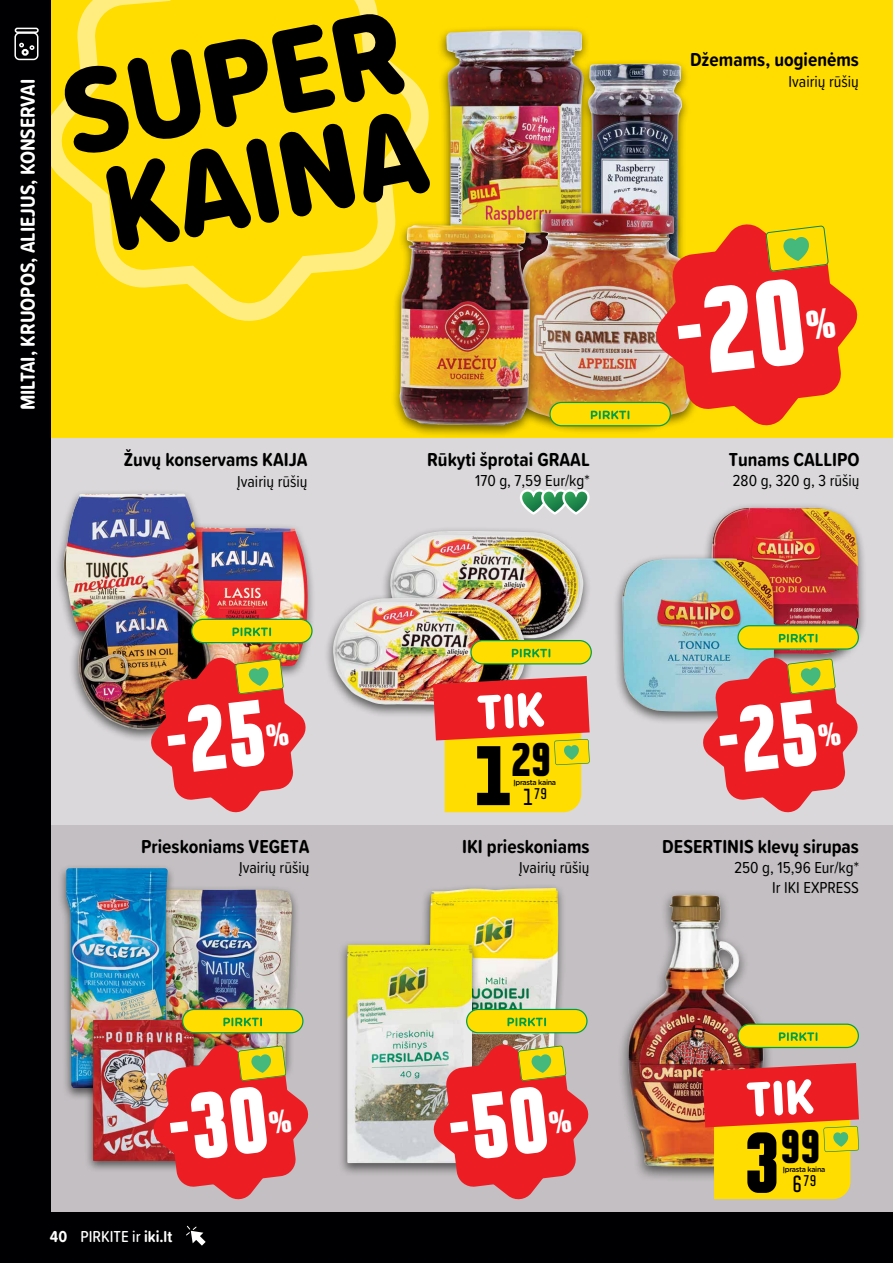
<style>
.page{position:relative;width:893px;height:1263px;background:#000002}
.page>*{position:absolute;margin:0;border:0;box-sizing:border-box;transform-origin:0 0}
.t1{font:900 condensed 77.1px "Politica";color:#000}
.t2{font:900 condensed 42.6px "Politica";color:#000}
.t3{font:700 condensed 21.3px "Politica";color:#000}
.t4{font:700 21px "Proxima Soft Cond";color:#fff}
.t5{font:700 19.5px "Proxima Soft Cond";color:#000}
.t6{font:16.5px/19.8px "Proxima Soft Cond";color:#000;text-align:right}
.t7{font:500 16.5px "Proxima Soft Cond";color:#fff}
.t8{font:700 condensed 14.1px "Politica";color:#000;scale:1.04 1}
.t9{font:500 7.5px "Gotham Rounded";letter-spacing:-.04em;color:#000;scale:.96 1}
.s1{font-weight:700}
</style>
<div class="page">
<div style="left:51px;top:0;width:842px;height:1212px;background:#c3bfc2"></div>
<div style="left:51px;top:0;width:842px;height:438px;background:#fd0"></div>
<svg style="left:51px;top:0;width:378px;height:321px"></svg>
<svg style="left:105px;top:113px;width:325px;height:138px"></svg>
<svg style="left:63px;top:12px;width:343px;height:141px"></svg>
<div style="left:14px;top:32px;width:24px;height:28px;border:2px solid #fff;border-radius:4px"></div>
<div style="left:15px;top:28px;width:24px;height:5px;border:2px solid #fff;border-radius:2px"></div>
<svg style="left:19px;top:43px;width:5px;height:4px"></svg>
<svg style="left:30px;top:45px;width:4px;height:5px"></svg>
<div style="left:22px;top:49px;width:7px;height:7px;border:2px solid #fff;border-radius:50%"></div>
<svg style="left:186px;top:1225px;width:20px;height:20px"></svg>
<div style="left:51px;top:438px;width:842px;height:387px;background:#dad8da"></div>
<div style="left:420px;top:883px;width:147px;height:240px;background:#000;opacity:.58"></div>
<img style="left:429px;top:888px;width:129px;height:154px">
<div style="left:338px;top:940px;width:143px;height:236px;background:#000;opacity:.58"></div>
<img style="left:347px;top:945px;width:125px;height:218px">
<div style="left:164px;top:522px;width:152px;height:157px;background:#000;opacity:.58"></div>
<img style="left:207px;top:527px;width:101px;height:129px">
<div style="left:54px;top:489px;width:153px;height:155px;background:#000;opacity:.58"></div>
<img style="left:64px;top:494px;width:135px;height:137px">
<div style="left:69px;top:592px;width:150px;height:150px;background:#000;opacity:.58"></div>
<img style="left:78px;top:597px;width:133px;height:132px">
<div style="left:381px;top:526px;width:211px;height:125px;background:#000;opacity:.58"></div>
<img style="left:389px;top:531px;width:194px;height:107px">
<div style="left:324px;top:593px;width:211px;height:125px;background:#000;opacity:.58"></div>
<img style="left:332px;top:598px;width:194px;height:108px">
<div style="left:702px;top:502px;width:165px;height:165px;background:#000;opacity:.58"></div>
<img style="left:712px;top:507px;width:147px;height:147px">
<div style="left:613px;top:553px;width:170px;height:171px;background:#000;opacity:.58"></div>
<img style="left:623px;top:558px;width:151px;height:153px">
<div style="left:155px;top:885px;width:145px;height:194px;background:#000;opacity:.58"></div>
<img style="left:175px;top:889px;width:117px;height:153px">
<div style="left:57px;top:864px;width:118px;height:237px;background:#000;opacity:.58"></div>
<img style="left:66px;top:868px;width:102px;height:220px">
<div style="left:84px;top:1015px;width:118px;height:159px;background:#000;opacity:.58"></div>
<img style="left:93px;top:1020px;width:101px;height:141px">
<svg style="left:520px;top:489px;width:70px;height:26px"></svg>
<svg style="left:433px;top:676px;width:157px;height:136px;background:#f1972f"></svg>
<div style="left:579px;top:59px;width:112px;height:271px;background:#000;opacity:.58"></div>
<img style="left:593px;top:64px;width:90px;height:144px">
<div style="left:617px;top:889px;width:156px;height:293px;background:#000;opacity:.58"></div>
<img style="left:628px;top:895px;width:135px;height:272px">
<svg style="left:702px;top:1063px;width:157px;height:136px;background:#ef9228"></svg>
<div style="left:437px;top:25px;width:156px;height:273px;background:#000;opacity:.58"></div>
<img style="left:446px;top:30px;width:138px;height:190px">
<div style="left:510px;top:208px;width:190px;height:227px;background:#000;opacity:.58"></div>
<img style="left:520px;top:213px;width:172px;height:209px">
<div style="left:391px;top:220px;width:147px;height:219px;background:#000;opacity:.58"></div>
<img style="left:400px;top:225px;width:130px;height:200px">
<div style="left:550px;top:402px;width:120px;height:24px;background:#fd0;border-radius:12px"></div>
<div style="left:549px;top:402px;width:122px;height:24px;border:1px solid #009f47;border-radius:12px"></div>
<svg style="left:591px;top:411px;width:38px;height:8px"></svg>
<div style="left:192px;top:619px;width:120px;height:24px;background:#fd0;border-radius:12px"></div>
<div style="left:191px;top:619px;width:122px;height:24px;border:1px solid #009f47;border-radius:12px"></div>
<svg style="left:233px;top:627px;width:38px;height:9px"></svg>
<div style="left:471px;top:641px;width:120px;height:23px;background:#fd0;border-radius:12px"></div>
<div style="left:470px;top:640px;width:122px;height:24px;border:1px solid #009f47;border-radius:12px"></div>
<svg style="left:512px;top:649px;width:38px;height:8px"></svg>
<div style="left:738px;top:626px;width:120px;height:23px;background:#fd0;border-radius:12px"></div>
<div style="left:737px;top:625px;width:122px;height:25px;border:1px solid #009f47;border-radius:12px"></div>
<svg style="left:779px;top:634px;width:38px;height:8px"></svg>
<div style="left:738px;top:1024px;width:120px;height:23px;background:#fd0;border-radius:12px"></div>
<div style="left:737px;top:1023px;width:122px;height:25px;border:1px solid #009f47;border-radius:12px"></div>
<svg style="left:779px;top:1032px;width:38px;height:9px"></svg>
<div style="left:467px;top:1009px;width:120px;height:24px;background:#fd0;border-radius:12px"></div>
<div style="left:466px;top:1009px;width:122px;height:24px;border:1px solid #009f47;border-radius:12px"></div>
<svg style="left:507px;top:1017px;width:39px;height:9px"></svg>
<div style="left:183px;top:1009px;width:120px;height:24px;background:#fd0;border-radius:12px"></div>
<div style="left:182px;top:1009px;width:121px;height:24px;border:1px solid #009f47;border-radius:12px"></div>
<svg style="left:223px;top:1017px;width:39px;height:9px"></svg>
<svg style="left:701px;top:656px;width:159px;height:157px"></svg>
<svg style="left:149px;top:656px;width:159px;height:157px"></svg>
<svg style="left:432px;top:1042px;width:157px;height:158px"></svg>
<svg style="left:151px;top:1042px;width:158px;height:158px"></svg>
<svg style="left:654px;top:222px;width:204px;height:206px"></svg>
<p class="t4" style="left:12px;top:410px;width:333px;rotate:-90deg">MILTAI, KRUOPOS, ALIEJUS, KONSERVAI</p>
<p class="t5" style="left:124px;top:445px;width:185px">Žuvų konservams KAIJA</p>
<p class="t6" style="left:237px;top:471px;width:72px">Įvairių rūšių</p>
<p class="t5" style="left:141px;top:832px;width:170px">Prieskoniams VEGETA</p>
<p class="t6" style="left:239px;top:857px;width:72px">Įvairių rūšių</p>
<p class="t7" style="left:50px;top:1224px;width:124px"><span class="s1">40</span> PIRKITE ir <span class="s1">iki.lt</span></p>
<p class="t5" style="left:690px;top:45px;width:170px">Džemams, uogienėms</p>
<p class="t6" style="left:788px;top:71px;width:72px">Ivairių rūšių</p>
<p class="t5" style="left:427px;top:445px;width:164px">Rūkyti šprotai GRAAL</p>
<p class="t6" style="left:475px;top:470px;width:116px">170 g, 7,59 Eur/kg*</p>
<p class="t5" style="left:729px;top:445px;width:132px">Tunams CALLIPO</p>
<p class="t6" style="left:733px;top:470px;width:128px">280 g, 320 g, 3 rūšių</p>
<h2 class="t2" style="left:511px;top:726px;width:42px">29</h2>
<p class="t3" style="left:523px;top:780px;width:11px">1</p>
<h1 class="t1" style="left:474px;top:715px;width:38px">1</h1>
<p class="t9" style="left:513px;top:777px;width:46px">Įprasta kaina</p>
<p class="t8" style="left:534px;top:783px;width:14px">79</p>
<p class="t5" style="left:462px;top:832px;width:129px">IKI prieskoniams</p>
<p class="t6" style="left:519px;top:857px;width:72px">Įvairių rūšių</p>
<p class="t5" style="left:662px;top:832px;width:198px">DESERTINIS klevų sirupas</p>
<p class="t6" style="left:734px;top:857px;width:126px">250 g, 15,96 Eur/kg*<br>Ir IKI EXPRESS</p>
<h2 class="t2" style="left:781px;top:1113px;width:42px">99</h2>
<p class="t3" style="left:792px;top:1167px;width:11px">6</p>
<h1 class="t1" style="left:744px;top:1102px;width:38px">3</h1>
<p class="t9" style="left:783px;top:1164px;width:46px">Įprasta kaina</p>
<p class="t8" style="left:803px;top:1170px;width:14px">79</p>
</div>
